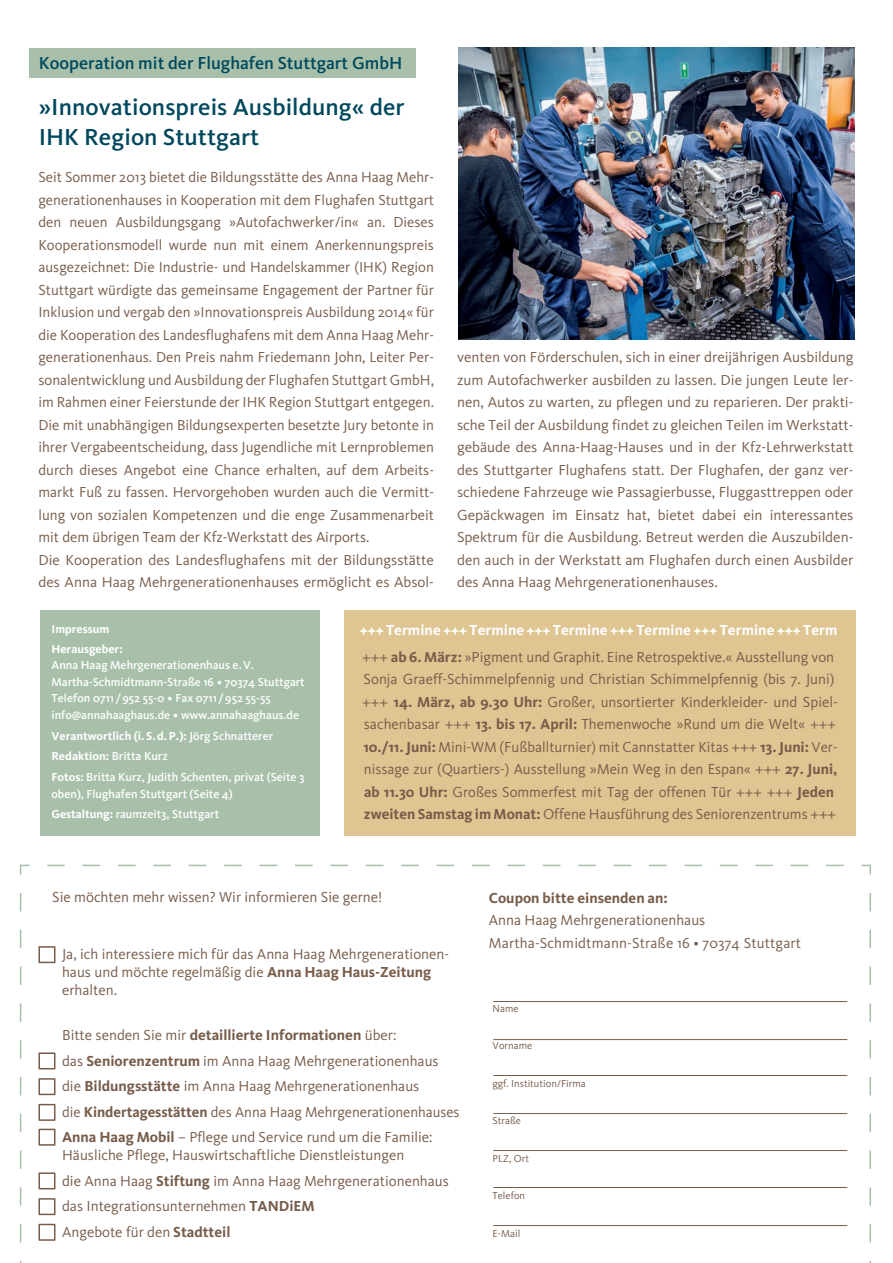
<style>
.page{position:relative;width:893px;height:1263px;background:#fff}
.page>*{position:absolute;margin:0;border:0;box-sizing:border-box;transform-origin:0 0}
.t1{font:500 24px/30px "Kievit";letter-spacing:.005em;color:#00485d}
.t2{font:500 18px "Kievit";color:#00485d}
.t3{font:15px/22.5px "Kievit";color:#775c4a}
.t4{font:700 15px "Kievit";letter-spacing:.005em;color:#fff}
.t5{font:700 15px "Kievit";color:#775c4a}
.t6{font:500 12px/16.5px "Kievit";color:#fff}
.t7{font:700 12px/19.5px "Kievit";color:#fff}
.t8{font:10.5px "Kievit";color:#775c4a}
.s1{font-weight:700}
</style>
<div class="page">
<div style="left:29px;top:48px;width:387px;height:29px;background:#a8c0aa"></div>
<img style="left:458px;top:48px;width:397px;height:291px">
<div style="left:40px;top:610px;width:279px;height:225px;background:#a8c0aa"></div>
<div style="left:344px;top:610px;width:512px;height:225px;background:#dec591"></div>
<svg style="left:19px;top:864px;width:852px;height:399px"></svg>
<div style="left:38px;top:946px;width:17px;height:17px;border:2px solid #775c4a"></div>
<div style="left:38px;top:1052px;width:17px;height:17px;border:2px solid #775c4a"></div>
<div style="left:38px;top:1224px;width:17px;height:17px;border:2px solid #775c4a"></div>
<div style="left:38px;top:1078px;width:17px;height:17px;border:2px solid #775c4a"></div>
<div style="left:38px;top:1104px;width:17px;height:17px;border:2px solid #775c4a"></div>
<div style="left:38px;top:1129px;width:17px;height:17px;border:2px solid #775c4a"></div>
<div style="left:38px;top:1172px;width:17px;height:17px;border:2px solid #775c4a"></div>
<div style="left:38px;top:1198px;width:17px;height:17px;border:2px solid #775c4a"></div>
<p class="t2" style="left:39px;top:53px;width:365px">Kooperation mit der Flughafen Stuttgart GmbH</p>
<h1 class="t1" style="left:39px;top:92px;width:367px">»Innovationspreis Ausbildung« der<br>IHK Region Stuttgart</h1>
<p class="t3" style="left:38px;top:166px;width:397px">Seit Sommer 2013 bietet die Bildungsstätte des Anna Haag Mehr&shy;generationenhauses in Kooperation mit dem Flughafen Stuttgart den neuen Ausbildungsgang »Autofachwerker/in« an. Dieses Kooperationsmodell wurde nun mit einem Anerkennungspreis ausgezeichnet: Die Industrie- und Handelskammer (IHK) Region Stuttgart würdigte das gemeinsame Engagement der Partner für Inklusion und vergab den »Innovationspreis Ausbildung 2014« für die Kooperation des Landesflughafens mit dem Anna Haag Mehr&shy;generationenhaus. Den Preis nahm Friedemann John, Leiter Per&shy;sonalentwicklung und Ausbildung der Flughafen Stuttgart GmbH, im Rahmen einer Feierstunde der IHK Region Stuttgart entgegen.<br>Die mit unabhängigen Bildungsexperten besetzte Jury betonte in ihrer Vergabeentscheidung, dass Jugendliche mit Lernproblemen durch dieses Angebot eine Chance erhalten, auf dem Arbeits&shy;markt Fuß zu fassen. Hervorgehoben wurden auch die Vermitt&shy;lung von sozialen Kompetenzen und die enge Zusammenarbeit mit dem übrigen Team der Kfz-Werkstatt des Airports.<br>Die Kooperation des Landesflughafens mit der Bildungsstätte des Anna Haag Mehrgenerationenhauses ermöglicht es Absol-</p>
<p class="t3" style="left:457px;top:346px;width:398px;text-align:justify">venten von Förderschulen, sich in einer dreijährigen Ausbildung zum Autofachwerker ausbilden zu lassen. Die jungen Leute ler&shy;nen, Autos zu warten, zu pflegen und zu reparieren. Der prakti&shy;sche Teil der Ausbildung findet zu gleichen Teilen im Werkstatt&shy;gebäude des Anna-Haag-Hauses und in der Kfz-Lehrwerkstatt des Stuttgarter Flughafens statt. Der Flughafen, der ganz ver&shy;schiedene Fahrzeuge wie Passagierbusse, Fluggasttreppen oder Gepäckwagen im Einsatz hat, bietet dabei ein interessantes Spektrum für die Ausbildung. Betreut werden die Auszubilden&shy;den auch in der Werkstatt am Flughafen durch einen Ausbilder des Anna Haag Mehrgenerationenhauses.</p>
<p class="t7" style="left:51px;top:619px;width:73px">Impressum<br>Herausgeber:</p>
<p class="t6" style="left:51px;top:657px;width:255px">Anna Haag Mehrgenerationenhaus e.V.<br>Martha-Schmidtmann-Straße 16 • 70374 Stuttgart Telefon 0711 / 952 55-0 • Fax 0711 / 952 55-55 info@annahaaghaus.de • www.annahaaghaus.de</p>
<p class="t6" style="left:51px;top:725px;width:255px;line-height:20.7px"><span class="s1">Verantwortlich (i.S.d.P.):</span> Jörg Schnatterer<br><span class="s1">Redaktion:</span> Britta Kurz<br><span class="s1">Fotos:</span> Britta Kurz, Judith Schenten, privat (Seite 3</p>
<p class="t6" style="left:51px;top:783px;width:183px;line-height:20.7px">oben), Flughafen Stuttgart (Seite 4)<br><span class="s1">Gestaltung:</span> raumzeit3, Stuttgart</p>
<p class="t4" style="left:360px;top:621px;width:479px">+++ Termine +++ Termine +++ Termine +++ Termine +++ Termine +++ Term</p>
<p class="t3" style="left:362px;top:645px;width:477px">+++ <span class="s1">ab 6. März:</span> »Pigment und Graphit. Eine Retrospektive.« Ausstellung von Sonja Graeff-Schimmelpfennig und Christian Schimmelpfennig (bis 7. Juni) +++ <span class="s1">14. März, ab 9.30 Uhr:</span> Großer, unsortierter Kinderkleider- und Spiel&shy;sachenbasar +++ <span class="s1">13. bis 17. April:</span> Themenwoche »Rund um die Welt« +++ <span class="s1">10./11. Juni:</span> Mini-WM (Fußballturnier) mit Cannstatter Kitas +++ <span class="s1">13. Juni:</span> Ver&shy;nissage zur (Quartiers-) Ausstellung »Mein Weg in den Espan« +++ <span class="s1">27. Juni, ab 11.30 Uhr:</span> Großes Sommerfest mit Tag der offenen Tür +++ +++ <span class="s1">Jeden zweiten Samstag im Monat:</span> Offene Hausführung des Seniorenzentrums +++</p>
<p class="t3" style="left:52px;top:886px;width:331px">Sie möchten mehr wissen? Wir informieren Sie gerne!</p>
<p class="t3" style="left:62px;top:945px;width:389px;line-height:18px">Ja, ich interessiere mich für das Anna Haag Mehrgenerationen&shy;haus und möchte regelmäßig die <span class="s1">Anna Haag Haus-Zeitung </span>erhalten.</p>
<p class="t3" style="left:62px;top:1023px;width:399px;line-height:25.5px">Bitte senden Sie mir <span class="s1">detaillierte Informationen</span> über:<br>das <span class="s1">Seniorenzentrum</span> im Anna Haag Mehrgenerationenhaus die <span class="s1">Bildungsstätte</span> im Anna Haag Mehrgenerationenhaus<br>die <span class="s1">Kindertagesstätten</span> des Anna Haag Mehrgenerationenhauses <span class="s1">Anna Haag Mobil</span> – Pflege und Service rund um die Familie:</p>
<p class="t3" style="left:62px;top:1143px;width:388px;line-height:25.5px">Häusliche Pflege, Hauswirtschaftliche Dienstleistungen<br>die Anna Haag <span class="s1">Stiftung</span> im Anna Haag Mehrgenerationenhaus das Integrationsunternehmen <span class="s1">TANDiEM<br></span>Angebote für den <span class="s1">Stadtteil</span></p>
<p class="t5" style="left:489px;top:889px;width:180px">Coupon bitte einsenden an:</p>
<p class="t3" style="left:489px;top:909px;width:314px">Anna Haag Mehrgenerationenhaus<br>Martha-Schmidtmann-Straße 16 • 70374 Stuttgart</p>
<p class="t8" style="left:493px;top:1002px;width:27px">Name</p>
<p class="t8" style="left:493px;top:1040px;width:41px">Vorname</p>
<p class="t8" style="left:493px;top:1077px;width:95px">ggf. Institution/Firma</p>
<p class="t8" style="left:493px;top:1115px;width:30px">Straße</p>
<p class="t8" style="left:493px;top:1152px;width:38px">PLZ, Ort</p>
<p class="t8" style="left:493px;top:1190px;width:34px">Telefon</p>
<p class="t8" style="left:493px;top:1227px;width:29px">E-Mail</p>
</div>
